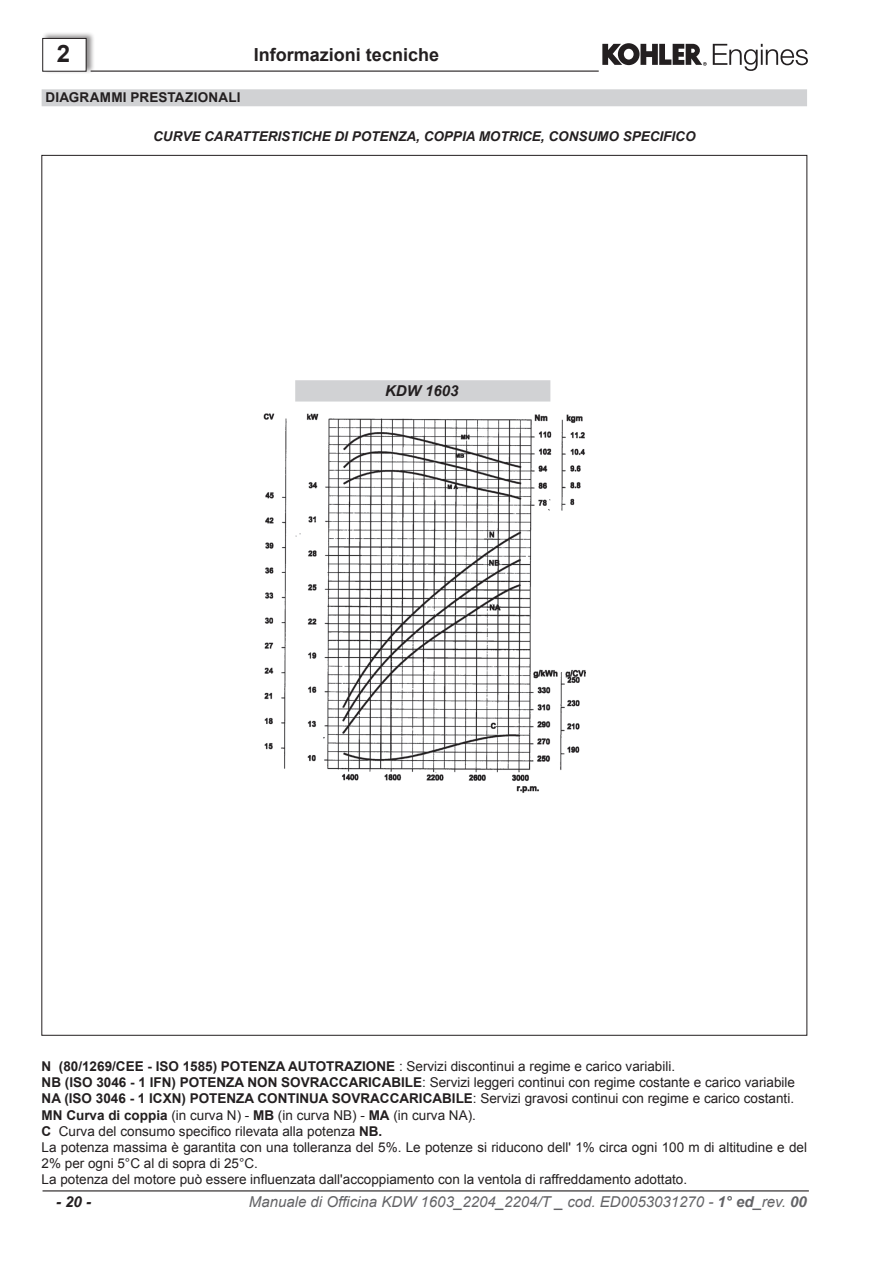
<style>
.page{position:relative;width:893px;height:1263px;background:#fff}
.page>*{position:absolute;margin:0;border:0;box-sizing:border-box;transform-origin:0 0}
.t1{font:700 24px "Arial";color:#231f20}
.t2{font:700 18px "Arial";color:#231f20}
.t3{font:italic 15px "Arial";color:#636366}
.t4{font:italic 700 15px "Arial";color:#231f20}
.t5{font:13.5px/16.2px "Arial";color:#231f20}
.TESTO_PARAGRAFO{font:700 13.5px "Arial";color:#231f20}
.t6{font:italic 700 13.5px "Arial";color:#231f20}
.s1{font-weight:700}
.s2{font-weight:400}
</style>
<div class="page">
<div style="left:42px;top:89px;width:765px;height:17px;background:#d1d2d4;border:2px solid #d1d2d4"></div>
<hr style="left:91px;top:71px;width:508px;height:1px;background:#231f20">
<div style="left:42px;top:32px;width:53px;height:42px;background:#231f20;opacity:.5"></div>
<div style="left:43px;top:38px;width:43px;height:33px;background:#fff"></div>
<div style="left:42px;top:38px;width:45px;height:34px;border:1px solid #231f20"></div>
<svg style="left:602px;top:43px;width:105px;height:23px"></svg>
<svg style="left:713px;top:44px;width:95px;height:27px"></svg>
<hr style="left:43px;top:1190px;width:766px;height:1px;background:#231f20">
<img style="left:263px;top:413px;width:322px;height:380px">
<div style="left:295px;top:380px;width:255px;height:21px;background:#d1d2d4;border:3px solid #d1d2d4"></div>
<p class="t1" style="left:57px;top:38px;width:15px">2</p>
<p class="t2" style="left:254px;top:43px;width:187px">Informazioni tecniche</p>
<p class="TESTO_PARAGRAFO" style="left:45px;top:89px;width:197px">DIAGRAMMI PRESTAZIONALI</p>
<p class="t6" style="left:153px;top:127px;width:544px">CURVE CARATTERISTICHE DI POTENZA, COPPIA MOTRICE, CONSUMO SPECIFICO</p>
<p class="t4" style="left:385px;top:381px;width:75px">KDW 1603</p>
<p class="t5" style="left:42px;top:1058px;width:635px"><span class="s1">N (80/1269/CEE - ISO 1585) POTENZA AUTOTRAZIONE</span> : Servizi discontinui a regime e carico variabili.</p>
<p class="t5" style="left:42px;top:1074px;width:755px"><span class="s1">NB (ISO 3046 - 1 IFN) POTENZA NON SOVRACCARICABILE</span>: Servizi leggeri continui con regime costante e carico variabile</p>
<p class="TESTO_PARAGRAFO" style="left:42px;top:1089px;width:754px">NA (ISO 3046 - 1 ICXN) POTENZA CONTINUA SOVRACCARICABILE<span class="s2">: Servizi gravosi continui con regime e carico costanti.</span></p>
<p class="t5" style="left:42px;top:1107px;width:436px"><span class="s1">MN Curva di coppia</span> (in curva N) - <span class="s1">MB</span> (in curva NB) - <span class="s1">MA</span> (in curva NA).</p>
<p class="t5" style="left:42px;top:1123px;width:342px"><span class="s1">C</span> Curva del consumo specifico rilevata alla potenza <span class="s1">NB.</span></p>
<p class="t5" style="left:42px;top:1139px;width:767px">La potenza massima è garantita con una tolleranza del 5%. Le potenze si riducono dell' 1% circa ogni 100 m di altitudine e del<br>2% per ogni 5°C al di sopra di 25°C.</p>
<p class="t5" style="left:42px;top:1171px;width:647px">La potenza del motore può essere influenzata dall'accoppiamento con la ventola di raffreddamento adottato.</p>
<p class="t3" style="left:249px;top:1192px;width:559px">Manuale di Officina KDW 1603_2204_2204/T _ cod. ED0053031270 - <span class="s1">1° ed</span>_rev. <span class="s1">00</span></p>
<p class="t4" style="left:56px;top:1191px;width:37px">- 20 -</p>
</div>
